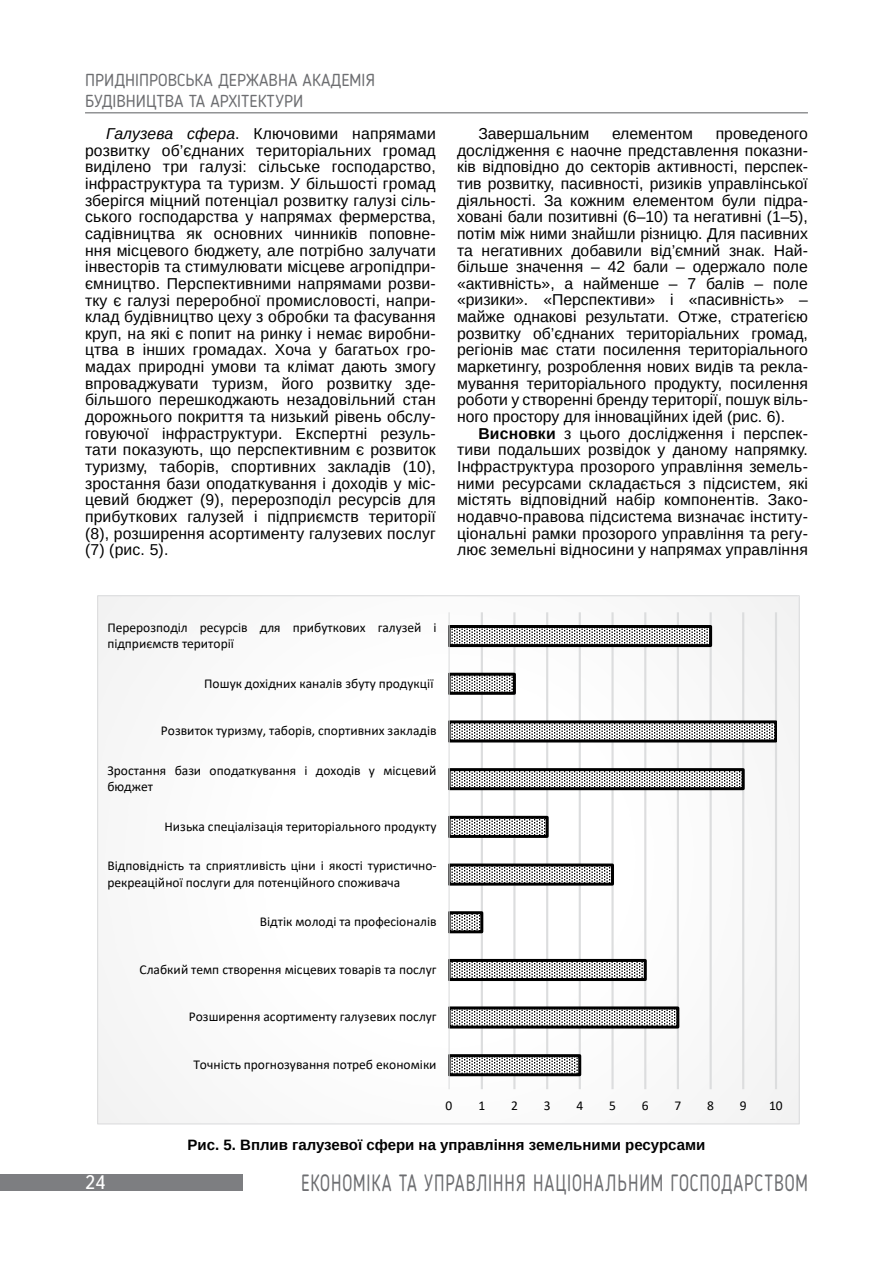
<style>
.page{position:relative;width:893px;height:1263px;background:#fff}
.page>*{position:absolute;margin:0;border:0;box-sizing:border-box;transform-origin:0 0}
.t1{font:23.4px "Blogger Sans";letter-spacing:.05em;color:#6d6e71;scale:.77 1}
.t2{font:19.5px "Ukrainian Text";color:#fff}
.t3{font:17.25px/20.7px "Blogger Sans";color:#6d6e71}
.t4{font:15.75px/16.6px "Arimo";letter-spacing:.01em;color:#000;text-align:justify}
.t5{font:700 15px "Arimo";color:#000}
.t6{font:13.5px/16.5px "Calibri";color:#000}
.s1{font-style:italic}
.s2{font-weight:700}
</style>
<div class="page">
<hr style="left:85px;top:112px;width:723px;height:1px;background:#6d6e71">
<div style="left:0;top:1173px;width:242px;height:17px;background:#7d7e81"></div>
<div style="left:98px;top:596px;width:701px;height:528px;background:#fbfbfb"></div>
<hr style="left:481px;top:612px;width:2px;height:477px;background:#dcddde">
<hr style="left:513px;top:612px;width:2px;height:477px;background:#dcddde">
<hr style="left:546px;top:612px;width:2px;height:477px;background:#dcddde">
<hr style="left:579px;top:612px;width:2px;height:477px;background:#dcddde">
<hr style="left:611px;top:612px;width:3px;height:477px;background:#dcddde">
<hr style="left:644px;top:612px;width:2px;height:477px;background:#dcddde">
<hr style="left:677px;top:612px;width:2px;height:477px;background:#dcddde">
<hr style="left:710px;top:612px;width:2px;height:477px;background:#dcddde">
<hr style="left:742px;top:612px;width:2px;height:477px;background:#dcddde">
<hr style="left:775px;top:612px;width:2px;height:477px;background:#dcddde">
<svg style="left:450px;top:623px;width:327px;height:455px"></svg>
<hr style="left:449px;top:612px;width:1px;height:477px;background:#dcddde">
<p class="t3" style="left:85px;top:69px;width:291px">ПРИДНІПРОВСЬКА ДЕРЖАВНА АКАДЕМІЯ<br>БУДІВНИЦТВА ТА АРХІТЕКТУРИ</p>
<p class="t4" style="left:85px;top:125px;width:352px;text-indent:21px"><span class="s1">Галузева сфера</span>. Ключовими напрямами розвитку об’єднаних територіальних громад виділено три галузі: сільське господарство, інфраструктура та туризм. У більшості громад зберігся міцний потенціал розвитку галузі сіль&shy;ського господарства у напрямах фермерства, садівництва як основних чинників поповне&shy;ння місцевого бюджету, але потрібно залучати інвесторів та стимулювати місцеве агропідпри&shy;ємництво. Перспективними напрямами розви&shy;тку є галузі переробної промисловості, напри&shy;клад будівництво цеху з обробки та фасування круп, на які є попит на ринку і немає виробни&shy;цтва в інших громадах. Хоча у багатьох гро&shy;мадах природні умови та клімат дають змогу впроваджувати туризм, його розвитку зде&shy;більшого перешкоджають незадовільний стан дорожнього покриття та низький рівень обслу&shy;говуючої інфраструктури. Експертні резуль&shy;тати показують, що перспективним є розвиток туризму, таборів, спортивних закладів (10), зростання бази оподаткування і доходів у міс&shy;цевий бюджет (9), перерозподіл ресурсів для прибуткових галузей і підприємств території (8), розширення асортименту галузевих послуг (7) (рис. 5).</p>
<p class="t4" style="left:478px;top:125px;width:113px">Завершальним</p>
<p class="t4" style="left:612px;top:125px;width:83px">елементом</p>
<p class="t4" style="left:457px;top:125px;width:352px;text-indent:259px">проведеного дослідження є наочне представлення показни&shy;ків відповідно до секторів активності, перспек&shy;тив розвитку, пасивності, ризиків управлінської діяльності. За кожним елементом були підра&shy;ховані бали позитивні (6–10) та негативні (1–5), потім між ними знайшли різницю. Для пасивних та негативних добавили від’ємний знак. Най&shy;більше значення – 42 бали – одержало поле «активність», а найменше – 7 балів – поле «ризики». «Перспективи» і «пасивність» – майже однакові результати. Отже, стратегією розвитку об’єднаних територіальних громад, регіонів має стати посилення територіального маркетингу, розроблення нових видів та рекла&shy;мування територіального продукту, посилення роботи у створенні бренду території, пошук віль&shy;ного простору для інноваційних ідей (рис. 6).</p>
<p class="t4" style="left:457px;top:425px;width:352px;text-indent:21px"><span class="s2">Висновки</span> з цього дослідження і перспек&shy;тиви подальших розвідок у даному напрямку.<br>Інфраструктура прозорого управління земель&shy;ними ресурсами складається з підсистем, які містять відповідний набір компонентів. Зако&shy;нодавчо-правова підсистема визначає інститу&shy;ціональні рамки прозорого управління та регу&shy;лює земельні відносини у напрямах управління</p>
<p class="t6" style="left:107px;top:618px;width:331px">Перерозподіл ресурсів для прибуткових галузей і підприємств території</p>
<p class="t6" style="left:204px;top:674px;width:231px">Пошук дохідних каналів збуту продукції</p>
<p class="t6" style="left:161px;top:722px;width:277px">Розвиток туризму, таборів, спортивних закладів</p>
<p class="t6" style="left:107px;top:762px;width:331px">Зростання бази оподаткування і доходів у місцевий бюджет</p>
<p class="t6" style="left:164px;top:817px;width:274px">Низька спеціалізація територіального продукту</p>
<p class="t6" style="left:107px;top:857px;width:331px">Відповідність та сприятливість ціни і якості туристично&shy;рекреаційної послуги для потенційного споживача</p>
<p class="t6" style="left:260px;top:913px;width:178px">Відтік молоді та професіоналів</p>
<p class="t6" style="left:140px;top:961px;width:299px">Слабкий темп створення місцевих товарів та послуг</p>
<p class="t6" style="left:189px;top:1008px;width:249px">Розширення асортименту галузевих послуг</p>
<p class="t6" style="left:193px;top:1056px;width:245px">Точність прогнозування потреб економіки</p>
<p class="t6" style="left:446px;top:1097px;width:8px">0</p>
<p class="t6" style="left:478px;top:1097px;width:8px">1</p>
<p class="t6" style="left:511px;top:1097px;width:8px">2</p>
<p class="t6" style="left:544px;top:1097px;width:8px">3</p>
<p class="t6" style="left:576px;top:1097px;width:8px">4</p>
<p class="t6" style="left:609px;top:1097px;width:8px">5</p>
<p class="t6" style="left:642px;top:1097px;width:8px">6</p>
<p class="t6" style="left:674px;top:1097px;width:8px">7</p>
<p class="t6" style="left:707px;top:1097px;width:8px">8</p>
<p class="t6" style="left:740px;top:1097px;width:8px">9</p>
<p class="t6" style="left:769px;top:1097px;width:15px">10</p>
<p class="t5" style="left:188px;top:1135px;width:519px">Рис. 5. Вплив галузевої сфери на управління земельними ресурсами</p>
<p class="t2" style="left:85px;top:1172px;width:22px">24</p>
<h1 class="t1" style="left:301px;top:1168px;width:660px">ЕКОНОМІКА ТА УПРАВЛІННЯ НАЦІОНАЛЬНИМ ГОСПОДАРСТВОМ</h1>
</div>
